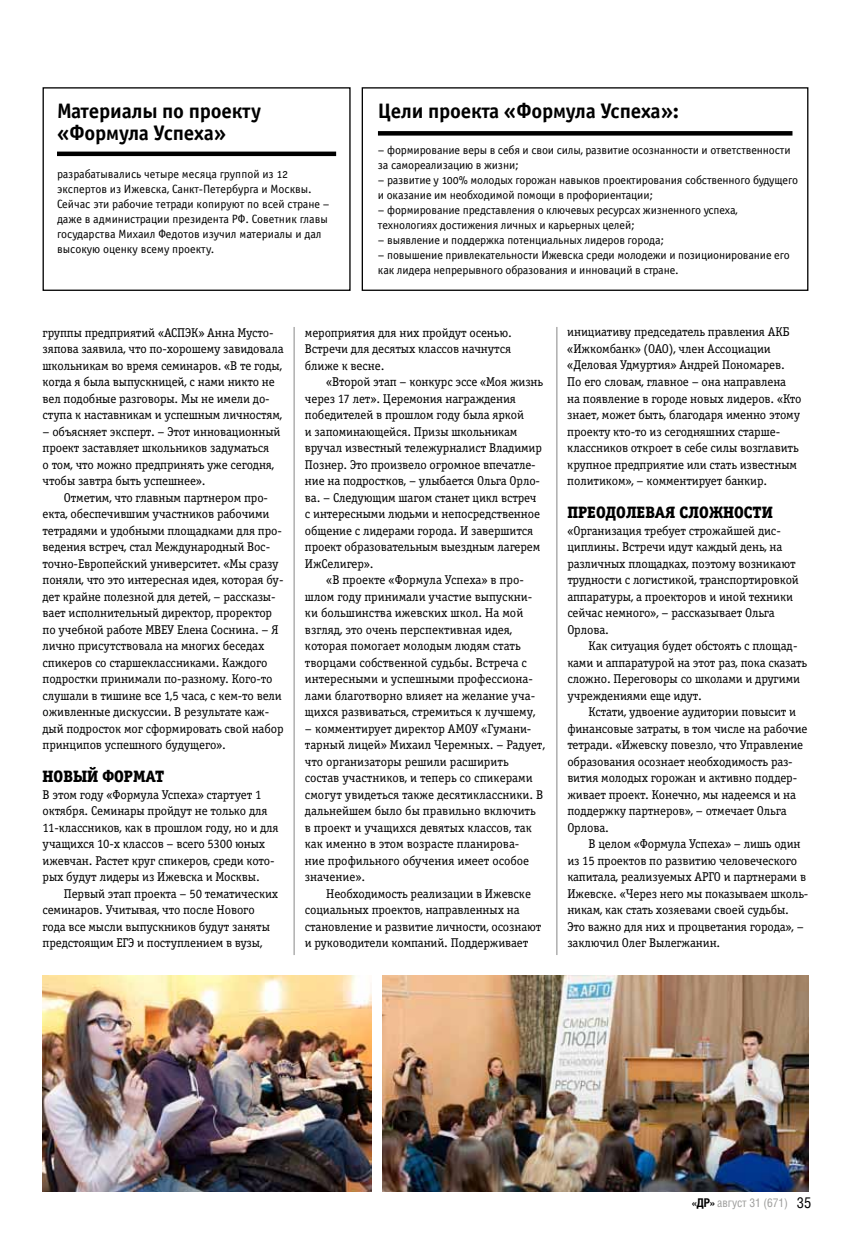
<style>
.page{position:relative;width:851px;height:1234px;background:#fff}
.page>*{position:absolute;margin:0;border:0;box-sizing:border-box;transform-origin:0 0}
.t1{font:21px/21.8px "Officina Sans Bold C";letter-spacing:-.01em;color:#000}
.t2{font:16.5px "Officina Serif Extra Bold C";color:#000}
.t3{font:12.75px/16.5px "Officina Serif Book C";letter-spacing:-.01em;color:#000}
.t4{font:12px/15px "Officina Sans Book OSC";letter-spacing:-.01em;color:#000}
.t5{font:12px "Helios Cond";letter-spacing:-.01em;color:#9d9d9c}
.s1{font-weight:700;color:#000}
.s2{font-size:15px;color:#000}
</style>
<div class="page">
<hr style="left:294px;top:327px;width:1px;height:627px;background:#878787">
<hr style="left:556px;top:327px;width:1px;height:627px;background:#878787">
<img style="left:383px;top:975px;width:425px;height:216px">
<img style="left:43px;top:975px;width:329px;height:216px">
<div style="left:43px;top:87px;width:307px;height:204px;border:1px solid #000"></div>
<div style="left:361px;top:87px;width:447px;height:204px;border:1px solid #000"></div>
<div style="left:57px;top:151px;width:279px;height:5px;background:#000"></div>
<svg style="left:378px;top:131px;width:414px;height:4px;background:#050505"></svg>
<h1 class="t1" style="left:57px;top:100px;width:205px">Материалы по проекту «Формула Успеха»</h1>
<h1 class="t1" style="left:378px;top:100px;width:303px">Цели проекта «Формула Успеха»:</h1>
<p class="t4" style="left:57px;top:166px;width:274px">разрабатывались четыре месяца группой из 12 экспертов из Ижевска, Санкт-Петербурга и Москвы.<br>Сейчас эти рабочие тетради копируют по всей стране – даже в администрации президента РФ. Советник главы государства Михаил Федотов изучил материалы и дал высокую оценку всему проекту.</p>
<p class="t4" style="left:378px;top:143px;width:414px">– формирование веры в себя и свои силы, развитие осознанности и ответственности за самореализацию в жизни;</p>
<p class="t4" style="left:378px;top:173px;width:421px">– развитие у 100% молодых горожан навыков проектирования собственного будущего и оказание им необходимой помощи в профориентации;</p>
<p class="t4" style="left:378px;top:203px;width:361px">– формирование представления о ключевых ресурсах жизненного успеха, технологиях достижения личных и карьерных целей;</p>
<p class="t4" style="left:378px;top:233px;width:288px">– выявление и поддержка потенциальных лидеров города;</p>
<p class="t4" style="left:378px;top:248px;width:413px">– повышение привлекательности Ижевска среди молодежи и позиционирование его как лидера непрерывного образования и инноваций в стране.</p>
<p class="t3" style="left:43px;top:324px;width:242px">группы предприятий «АСПЭК» Анна Мусто&shy;зяпова заявила, что по-хорошему завидовала школьникам во время семинаров. «В те годы, когда я была выпускницей, с нами никто не вел подобные разговоры. Мы не имели до&shy;ступа к наставникам и успешным личностям,</p>
<p class="t3" style="left:43px;top:423px;width:239px">– объясняет эксперт. – Этот инновационный проект заставляет школьников задуматься<br>о том, что можно предпринять уже сегодня, чтобы завтра быть успешнее».</p>
<p class="t3" style="left:43px;top:489px;width:242px;text-indent:21px">Отметим, что главным партнером про&shy;екта, обеспечившим участников рабочими тетрадями и удобными площадками для про&shy;ведения встреч, стал Международный Вос&shy;точно-Европейский университет. «Мы сразу поняли, что это интересная идея, которая бу&shy;дет крайне полезной для детей, – рассказы&shy;вает исполнительный директор, проректор по учебной работе МВЕУ Елена Соснина. – Я лично присутствовала на многих беседах спикеров со старшеклассниками. Каждого подростки принимали по-разному. Кого-то слушали в тишине все 1,5 часа, с кем-то вели оживленные дискуссии. В результате каж&shy;дый подросток мог сформировать свой набор принципов успешного будущего».</p>
<p class="t2" style="left:43px;top:766px;width:123px">Новый формат</p>
<p class="t3" style="left:43px;top:786px;width:237px">В этом году «Формула Успеха» стартует 1 октября. Семинары пройдут не только для 11-классников, как в прошлом году, но и для учащихся 10-х классов – всего 5300 юных ижевчан. Растет круг спикеров, среди кото&shy;рых будут лидеры из Ижевска и Москвы.</p>
<p class="t3" style="left:43px;top:885px;width:237px;text-indent:21px">Первый этап проекта – 50 тематических семинаров. Учитывая, что после Нового года все мысли выпускников будут заняты предстоящим ЕГЭ и поступлением в вузы,</p>
<p class="t3" style="left:305px;top:324px;width:208px;text-align:justify">мероприятия для них пройдут осенью.<br>Встречи для десятых классов начнутся ближе к весне.</p>
<p class="t3" style="left:326px;top:373px;width:218px">«Второй этап – конкурс эссе «Моя жизнь</p>
<p class="t3" style="left:305px;top:390px;width:212px">через 17 лет». Церемония награждения</p>
<p class="t3" style="left:305px;top:406px;width:221px">победителей в прошлом году была яркой</p>
<p class="t3" style="left:305px;top:423px;width:214px">и запоминающейся. Призы школьникам</p>
<p class="t3" style="left:305px;top:439px;width:238px">вручал известный тележурналист Владимир</p>
<p class="t3" style="left:305px;top:456px;width:232px">Познер. Это произвело огромное впечатле-</p>
<p class="t3" style="left:305px;top:472px;width:237px">ние на подростков, – улыбается Ольга Орло-</p>
<p class="t3" style="left:305px;top:489px;width:233px">ва. – Следующим шагом станет цикл встреч</p>
<p class="t3" style="left:305px;top:505px;width:236px">с интересными людьми и непосредственное</p>
<p class="t3" style="left:305px;top:522px;width:230px">общение с лидерами города. И завершится</p>
<p class="t3" style="left:305px;top:538px;width:237px">проект образовательным выездным лагерем</p>
<p class="t3" style="left:305px;top:555px;width:70px">ИжСелигер».</p>
<p class="t3" style="left:326px;top:571px;width:199px">«В проекте «Формула Успеха» в про-</p>
<p class="t3" style="left:305px;top:588px;width:229px">шлом году принимали участие выпускни-</p>
<p class="t3" style="left:305px;top:604px;width:220px">ки большинства ижевских школ. На мой</p>
<p class="t3" style="left:305px;top:621px;width:209px">взгляд, это очень перспективная идея,</p>
<p class="t3" style="left:305px;top:637px;width:217px">которая помогает молодым людям стать</p>
<p class="t3" style="left:305px;top:654px;width:224px">творцами собственной судьбы. Встреча с</p>
<p class="t3" style="left:305px;top:670px;width:229px">интересными и успешными профессиона-</p>
<p class="t3" style="left:305px;top:687px;width:232px">лами благотворно влияет на желание уча-</p>
<p class="t3" style="left:305px;top:703px;width:232px">щихся развиваться, стремиться к лучшему,</p>
<p class="t3" style="left:305px;top:720px;width:241px">– комментирует директор АМОУ «Гумани&shy;тарный лицей» Михаил Черемных. – Радует, что организаторы решили расширить состав участников, и теперь со спикерами смогут увидеться также десятиклассники. В дальнейшем было бы правильно включить в проект и учащихся девятых классов, так как именно в этом возрасте планирова-<br>ние профильного обучения имеет особое значение».</p>
<p class="t3" style="left:305px;top:885px;width:238px;text-indent:21px">Необходимость реализации в Ижевске социальных проектов, направленных на становление и развитие личности, осознают и руководители компаний. Поддерживает</p>
<p class="t3" style="left:567px;top:324px;width:236px">инициативу председатель правления АКБ «Ижкомбанк» (ОАО), член Ассоциации «Деловая Удмуртия» Андрей Пономарев.<br>По его словам, главное – она направлена на появление в городе новых лидеров. «Кто знает, может быть, благодаря именно этому проекту кто-то из сегодняшних старше&shy;классников откроет в себе силы возглавить крупное предприятие или стать известным политиком», – комментирует банкир.</p>
<p class="t2" style="left:567px;top:502px;width:207px">Преодолевая сложности</p>
<p class="t3" style="left:567px;top:522px;width:233px">«Организация требует строжайшей дис&shy;циплины. Встречи идут каждый день, на различных площадках, поэтому возникают трудности с логистикой, транспортировкой аппаратуры, а проекторов и иной техники сейчас немного», – рассказывает Ольга Орлова.</p>
<p class="t3" style="left:567px;top:637px;width:241px;text-indent:21px">Как ситуация будет обстоять с площад&shy;ками и аппаратурой на этот раз, пока сказать сложно. Переговоры со школами и другими учреждениями еще идут.</p>
<p class="t3" style="left:567px;top:703px;width:242px;text-indent:21px">Кстати, удвоение аудитории повысит и финансовые затраты, в том числе на рабочие тетради. «Ижевску повезло, что Управление образования осознает необходимость раз&shy;вития молодых горожан и активно поддер&shy;живает проект. Конечно, мы надеемся и на поддержку партнеров», – отмечает Ольга Орлова.</p>
<p class="t3" style="left:567px;top:835px;width:242px;text-indent:21px">В целом «Формула Успеха» – лишь один из 15 проектов по развитию человеческого капитала, реализуемых АРГО и партнерами в Ижевске. «Через него мы показываем школь&shy;никам, как стать хозяевами своей судьбы.<br>Это важно для них и процветания города», – заключил Олег Вылегжанин.</p>
<p class="t5" style="left:692px;top:1195px;width:121px"><span class="s1">«ДР»</span> август 31 (671) <span class="s2">35</span></p>
</div>
